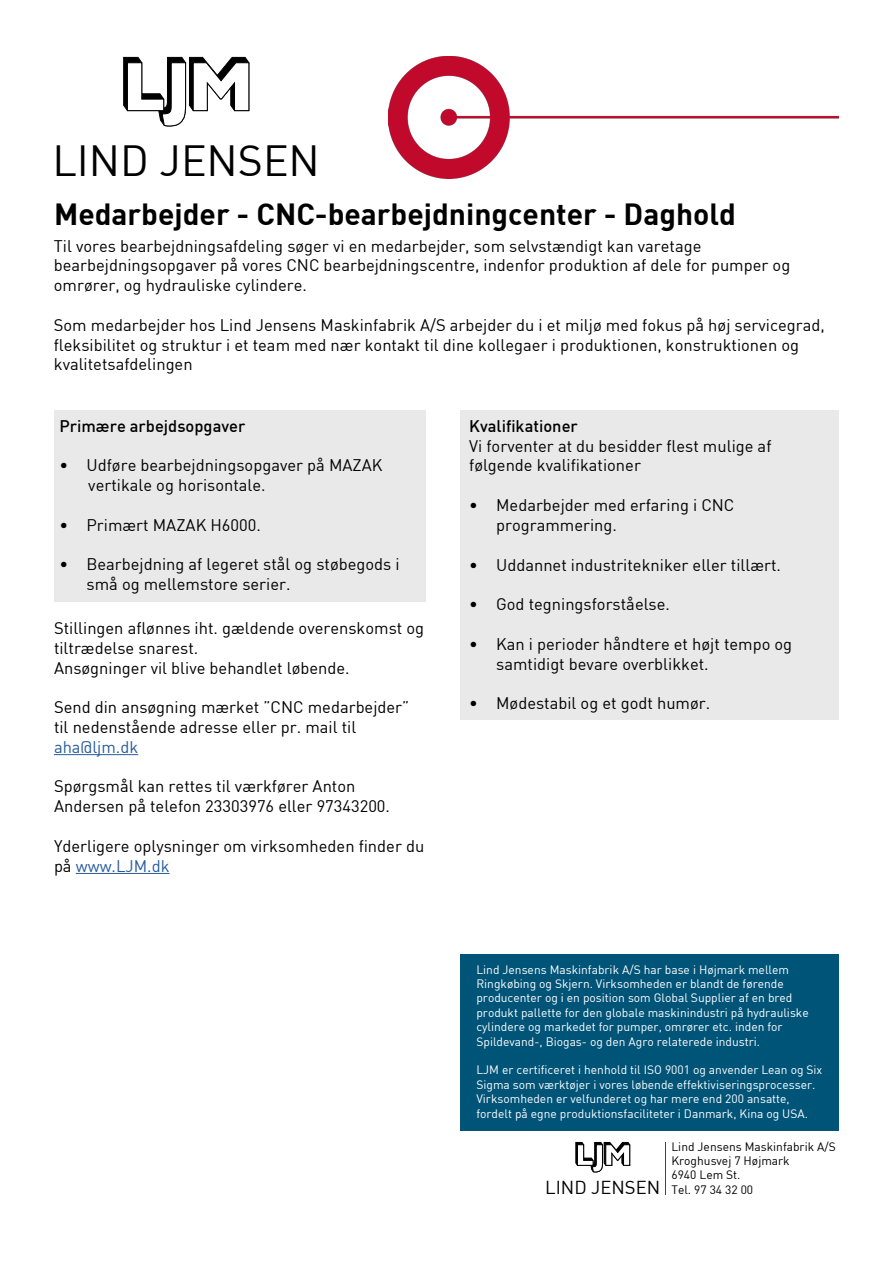
<style>
.page{position:relative;width:893px;height:1263px;background:#fff}
.page>*{position:absolute;margin:0;border:0;box-sizing:border-box;transform-origin:0 0}
.t1{font:42.75px "DIN";color:#000}
.t2{font:700 30px "DIN";color:#000}
.t3{font:16.5px/19.8px "DIN";color:#000}
.t4{font:500 16.5px "DIN";color:#000}
.t5{font:16.5px "DIN";color:#275b9b}
.t6{font:12px/14.4px "DIN";color:#fff}
.t7{font:12px "DIN";color:#000}
.s1{color:#275b9b}
.s2{font-size:18.45px}
</style>
<div class="page">
<div style="left:54px;top:410px;width:371px;height:192px;background:#e9e9e9"></div>
<div style="left:461px;top:410px;width:378px;height:310px;background:#e9e9e9"></div>
<div style="left:461px;top:954px;width:378px;height:176px;background:#005478"></div>
<svg style="left:575px;top:1142px;width:55px;height:30px"></svg>
<svg style="left:123px;top:57px;width:127px;height:70px"></svg>
<hr style="left:54px;top:754px;width:84px;height:1px;background:#275b9b">
<hr style="left:76px;top:873px;width:94px;height:1px;background:#275b9b">
<img style="left:389px;top:57px;width:450px;height:121px">
<hr style="left:665px;top:1142px;width:1px;height:52px;background:#c1092b">
<h1 class="t1" style="left:52px;top:142px;width:269px">LIND JENSEN</h1>
<h2 class="t2" style="left:54px;top:200px;width:683px">Medarbejder - CNC-bearbejdningcenter - Daghold</h2>
<p class="t3" style="left:54px;top:237px;width:738px">Til vores bearbejdningsafdeling søger vi en medarbejder, som selvstændigt kan varetage bearbejdningsopgaver på vores CNC bearbejdningscentre, indenfor produktion af dele for pumper og omrører, og hydrauliske cylindere.</p>
<p class="t3" style="left:54px;top:316px;width:772px">Som medarbejder hos Lind Jensens Maskinfabrik A/S arbejder du i et miljø med fokus på høj servicegrad, fleksibilitet og struktur i et team med nær kontakt til dine kollegaer i produktionen, konstruktionen og kvalitetsafdelingen</p>
<p class="t4" style="left:60px;top:418px;width:187px">Primære arbejdsopgaver</p>
<p class="t3" style="left:88px;top:456px;width:296px;text-indent:-29px">• Udføre bearbejdningsopgaver på MAZAK vertikale og horisontale.</p>
<p class="t3" style="left:60px;top:516px;width:203px">• Primært MAZAK H6000.</p>
<p class="t3" style="left:87px;top:555px;width:315px;text-indent:-27px">• Bearbejdning af legeret stål og støbegods i små og mellemstore serier.</p>
<p class="t3" style="left:54px;top:619px;width:372px">Stillingen aflønnes iht. gældende overenskomst og tiltrædelse snarest.<br>Ansøgninger vil blive behandlet løbende.</p>
<p class="t3" style="left:54px;top:698px;width:357px">Send din ansøgning mærket ”CNC medarbejder” til nedenstående adresse eller pr. mail til</p>
<p class="t5" style="left:54px;top:739px;width:86px">aha@ljm.dk</p>
<p class="t3" style="left:54px;top:778px;width:338px">Spørgsmål kan rettes til værkfører Anton<br>Andersen på telefon 23303976 eller 97343200.</p>
<p class="t3" style="left:54px;top:837px;width:372px">Yderligere oplysninger om virksomheden finder du på <span class="s1">www.LJM.dk</span></p>
<p class="t4" style="left:469px;top:418px;width:110px">Kvalifikationer</p>
<p class="t3" style="left:469px;top:437px;width:304px">Vi forventer at du besidder flest mulige af følgende kvalifikationer</p>
<p class="t3" style="left:496px;top:496px;width:240px;text-indent:-27px">• Medarbejder med erfaring i CNC programmering.</p>
<p class="t3" style="left:469px;top:556px;width:313px">• Uddannet industritekniker eller tillært.</p>
<p class="t3" style="left:469px;top:595px;width:202px">• God tegningsforståelse.</p>
<p class="t3" style="left:496px;top:635px;width:298px;text-indent:-27px">• Kan i perioder håndtere et højt tempo og samtidigt bevare overblikket.</p>
<p class="t3" style="left:469px;top:694px;width:243px">• Mødestabil og et godt humør.</p>
<p class="t6" style="left:476px;top:963px;width:334px">Lind Jensens Maskinfabrik A/S har base i Højmark mellem Ringkøbing og Skjern. Virksomheden er blandt de førende producenter og i en position som Global Supplier af en bred produkt pallette for den globale maskinindustri på hydrauliske cylindere og markedet for pumper, omrører etc. inden for Spildevand-, Biogas- og den Agro relaterede industri.</p>
<p class="t6" style="left:476px;top:1064px;width:347px">LJM er certificeret i henhold til ISO 9001 og anvender Lean og Six Sigma som værktøjer i vores løbende effektiviseringsprocesser.<br>Virksomheden er velfunderet og har mere end 200 ansatte, fordelt på egne produktionsfaciliteter i Danmark, Kina og USA.</p>
<p class="t7" style="left:671px;top:1141px;width:166px">Lind Jensens Maskinfabrik A/S</p>
<p class="t7" style="left:671px;top:1155px;width:120px">Kroghusvej 7 Højmark</p>
<p class="t7" style="left:671px;top:1170px;width:71px">6940 Lem St.</p>
<p class="t7" style="left:545px;top:1184px;width:210px"><span class="s2">LIND JENSEN</span> Tel. 97 34 32 00</p>
</div>
